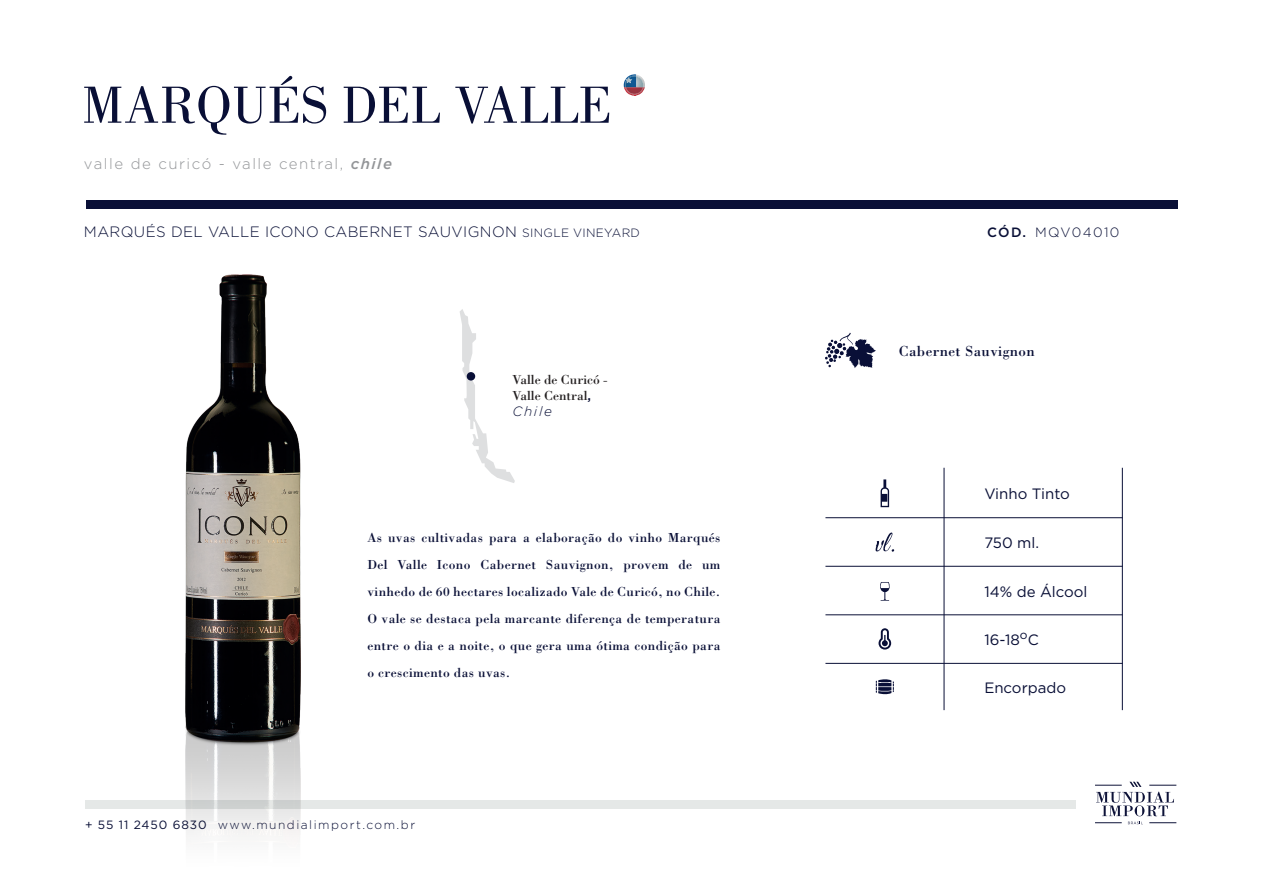
<style>
.page{position:relative;width:1263px;height:893px;background:#fff}
.page>*{position:absolute;margin:0;border:0;box-sizing:border-box;transform-origin:0 0}
.t1{font:54px "Bodoni Std";color:#090f36}
.t2{font:300 15px "Gotham";letter-spacing:.025em;color:#090f36}
.t3{font:15px "Gotham";color:#090f36}
.t4{font:300 15px "Gotham";letter-spacing:.1em;color:#939598}
.t5{font:15px "Bodoni Std";letter-spacing:.025em;color:#090f36}
.t6{font:13.5px/27px "Bodoni Std";letter-spacing:.025em;color:#090f36;text-align:justify}
.t7{font:13.5px/16.2px "Bodoni Std";color:#231f20}
.t8{font:300 13.5px "Gotham";letter-spacing:.1em;color:#090f36}
.t9{font:italic 300 13.5px "Gotham";letter-spacing:.125em;color:#090f36}
.t10{font:500 13.5px "Gotham";color:#090f36}
.t11{font:300 12px "Gotham";letter-spacing:.125em;color:#090f36}
.s1{font-weight:500;font-style:italic}
.s2{font-size:12px}
.s3{font-family:"Gotham";font-weight:500;color:#090f36}
.s4{font-weight:400}
</style>
<div class="page">
<svg style="left:876px;top:679px;width:18px;height:15px"></svg>
<svg style="left:878px;top:628px;width:13px;height:21px"></svg>
<svg style="left:880px;top:582px;width:10px;height:19px"></svg>
<svg style="left:880px;top:479px;width:9px;height:28px"></svg>
<svg style="left:1095px;top:822px;width:27px;height:1px"></svg>
<svg style="left:1149px;top:822px;width:27px;height:1px"></svg>
<svg style="left:1128px;top:822px;width:15px;height:2px"></svg>
<svg style="left:1095px;top:782px;width:81px;height:34px"></svg>
<svg style="left:825px;top:333px;width:51px;height:35px"></svg>
<div style="left:87px;top:200px;width:1091px;height:9px;background:#090f36"></div>
<div style="left:86px;top:800px;width:990px;height:8px;background:#e5e8e7"></div>
<hr style="left:944px;top:468px;width:1px;height:242px;background:#090f36">
<hr style="left:1122px;top:468px;width:1px;height:242px;background:#090f36">
<hr style="left:825px;top:517px;width:298px;height:1px;background:#090f36">
<hr style="left:825px;top:566px;width:298px;height:1px;background:#090f36">
<hr style="left:825px;top:615px;width:298px;height:1px;background:#090f36">
<hr style="left:825px;top:663px;width:298px;height:1px;background:#090f36">
<svg style="left:875px;top:532px;width:19px;height:20px"></svg>
<svg style="left:460px;top:309px;width:55px;height:174px"></svg>
<div style="left:467px;top:372px;width:8px;height:9px;background:#090f36;border-radius:50%"></div>
<img style="left:185px;top:274px;width:116px;height:563px">
<svg style="left:624px;top:74px;width:21px;height:22px"></svg>
<h1 class="t1" style="left:82px;top:75px;width:531px">MARQUÉS DEL VALLE</h1>
<p class="t4" style="left:84px;top:154px;width:310px">valle de curicó - valle central, <span class="s1">chile</span></p>
<p class="t2" style="left:84px;top:222px;width:557px">MARQUÉS DEL VALLE ICONO CABERNET SAUVIGNON <span class="s2">SINGLE VINEYARD</span></p>
<p class="t10" style="left:987px;top:224px;width:40px">CÓD.</p>
<p class="t8" style="left:1035px;top:224px;width:86px">MQV04010</p>
<p class="t7" style="left:512px;top:371px;width:97px">Valle de Curicó -<br>Valle Central<span class="s3">,</span></p>
<p class="t9" style="left:512px;top:403px;width:41px">Chile</p>
<p class="t6" style="left:367px;top:524px;width:354px">As uvas cultivadas para a elaboração do vinho Marqués Del Valle Icono Cabernet Sauvignon, provem de um vinhedo de 60 hectares localizado Vale de Curicó, no Chile.<br>O vale se destaca pela marcante diferença de temperatura entre o dia e a noite, o que gera uma ótima condição para o crescimento das uvas.</p>
<p class="t11" style="left:85px;top:817px;width:332px"><span class="s4">+ 55 11 2450 6830</span> www.mundialimport.com.br</p>
<p class="t5" style="left:899px;top:342px;width:137px">Cabernet Sauvignon</p>
<p class="t3" style="left:984px;top:484px;width:87px">Vinho Tinto</p>
<p class="t3" style="left:984px;top:533px;width:56px">750 ml.</p>
<p class="t3" style="left:984px;top:582px;width:105px">14% de Álcool</p>
<p class="t3" style="left:984px;top:630px;width:56px">16-18<sup>o</sup>C</p>
<p class="t3" style="left:984px;top:678px;width:83px">Encorpado</p>
</div>
